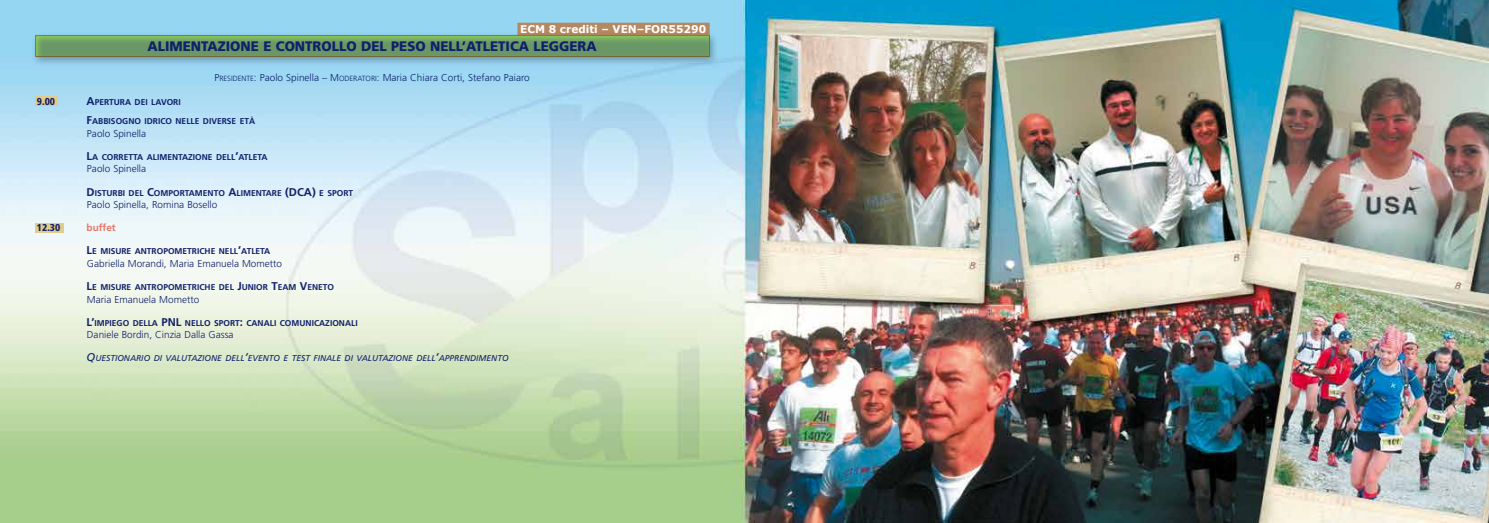
<style>
.page{position:relative;width:1489px;height:523px;background:#fff}
.page>*{position:absolute;margin:0;border:0;box-sizing:border-box;transform-origin:0 0}
.t1{font:900 13.75px "Frutiger";color:#10206b;scale:.96 1}
.t2{font:700 11.25px "Frutiger";color:#10206b}
.t3{font:700 10.62px "Verdana";color:#fff}
.t4{font:300 10px "Frutiger";color:#10206b}
.t5{font:900 condensed 10px "Frutiger";color:#10206b}
.t6{font:700 10px "Frutiger";color:#e67765}
.t7{font:700 8.5px "Frutiger";color:#10206b}
.t8{font:italic 8.5px "Frutiger";color:#10206b}
.s1{font-style:inherit}
.s2{font-size:7.5px}
.s3{font-size:11.25px}
</style>
<div class="page">
<img style="left:0;top:0;width:1488px;height:523px">
<div style="left:517px;top:23px;width:192px;height:12px;background:#b58861"></div>
<div style="left:31px;top:31px;width:687px;height:35px;background:#000;opacity:.3"></div>
<div style="left:36px;top:36px;width:673px;height:20px;background:linear-gradient(to bottom,#75a965,#669265)"></div>
<div style="left:35px;top:35px;width:674px;height:22px;border:1px solid #945e2f"></div>
<div style="left:35px;top:96px;width:23px;height:10px;background:#e1cc8a"></div>
<div style="left:35px;top:223px;width:29px;height:9px;background:#e1cc8a"></div>
<p class="t3" style="left:520px;top:21px;width:187px">ECM 8 crediti – VEN–FOR55290</p>
<h1 class="t1" style="left:148px;top:38px;width:469px">ALIMENTAZIONE E CONTROLLO DEL PESO NELL’ATLETICA LEGGERA</h1>
<p class="t4" style="left:214px;top:72px;width:317px"><span class="s1">P</span><span class="s2">RESIDENTE</span><span class="s1">:</span> Paolo Spinella – <span class="s1">M</span><span class="s2">ODERATORI</span><span class="s1">:</span> Maria Chiara Corti, Stefano Paiaro</p>
<p class="t5" style="left:37px;top:95px;width:20px">9.00</p>
<p class="t7" style="left:87px;top:97px;width:96px"><span class="s3">A</span>PERTURA DEI LAVORI</p>
<p class="t7" style="left:87px;top:116px;width:170px"><span class="s3">F</span>ABBISOGNO IDRICO NELLE DIVERSE ETÀ</p>
<p class="t4" style="left:87px;top:128px;width:61px">Paolo Spinella</p>
<h2 class="t2" style="left:37px;top:149px;width:29px">L</h2>
<p class="t7" style="left:92px;top:152px;width:177px">A CORRETTA ALIMENTAZIONE DELL<span class="s3">’</span>ATLETA</p>
<p class="t4" style="left:87px;top:163px;width:61px">Paolo Spinella</p>
<h2 class="t2" style="left:37px;top:185px;width:30px">D</h2>
<p class="t7" style="left:95px;top:187px;width:203px">ISTURBI DEL <span class="s3">C</span>OMPORTAMENTO <span class="s3">A</span>LIMENTARE <span class="s3">(DCA</span></p>
<p class="t7" style="left:312px;top:187px;width:42px"><span class="s3">)</span> E SPORT</p>
<p class="t4" style="left:87px;top:199px;width:132px">Paolo Spinella, Romina Bosello</p>
<p class="t5" style="left:37px;top:222px;width:25px">12.30</p>
<p class="t6" style="left:87px;top:222px;width:31px">buffet</p>
<h2 class="t2" style="left:37px;top:244px;width:29px">L</h2>
<p class="t7" style="left:92px;top:246px;width:180px">E MISURE ANTROPOMETRICHE NELL<span class="s3">’</span>ATLETA</p>
<p class="t4" style="left:87px;top:258px;width:197px">Gabriella Morandi, Maria Emanuela Mometto</p>
<h2 class="t2" style="left:37px;top:279px;width:29px">L</h2>
<p class="t7" style="left:92px;top:282px;width:243px">E MISURE ANTROPOMETRICHE DEL <span class="s3">J</span>UNIOR <span class="s3">T</span>EAM <span class="s3">V</span>ENETO</p>
<p class="t4" style="left:87px;top:293px;width:114px">Maria Emanuela Mometto</p>
<h2 class="t2" style="left:37px;top:315px;width:29px">L</h2>
<p class="t7" style="left:91px;top:317px;width:78px"><span class="s3">’</span>IMPIEGO DELLA <span class="s3">PNL</span></p>
<p class="t7" style="left:185px;top:317px;width:174px">NELLO SPORT<span class="s3">:</span> CANALI COMUNICAZIONALI</p>
<p class="t4" style="left:87px;top:329px;width:148px">Daniele Bordin, Cinzia Dalla Gassa</p>
<p class="t8" style="left:87px;top:353px;width:423px"><span class="s3">Q</span>UESTIONARIO DI VALUTAZIONE DELL<span class="s3">’</span>EVENTO E TEST FINALE DI VALUTAZIONE DELL<span class="s3">’</span>APPRENDIMENTO</p>
</div>
